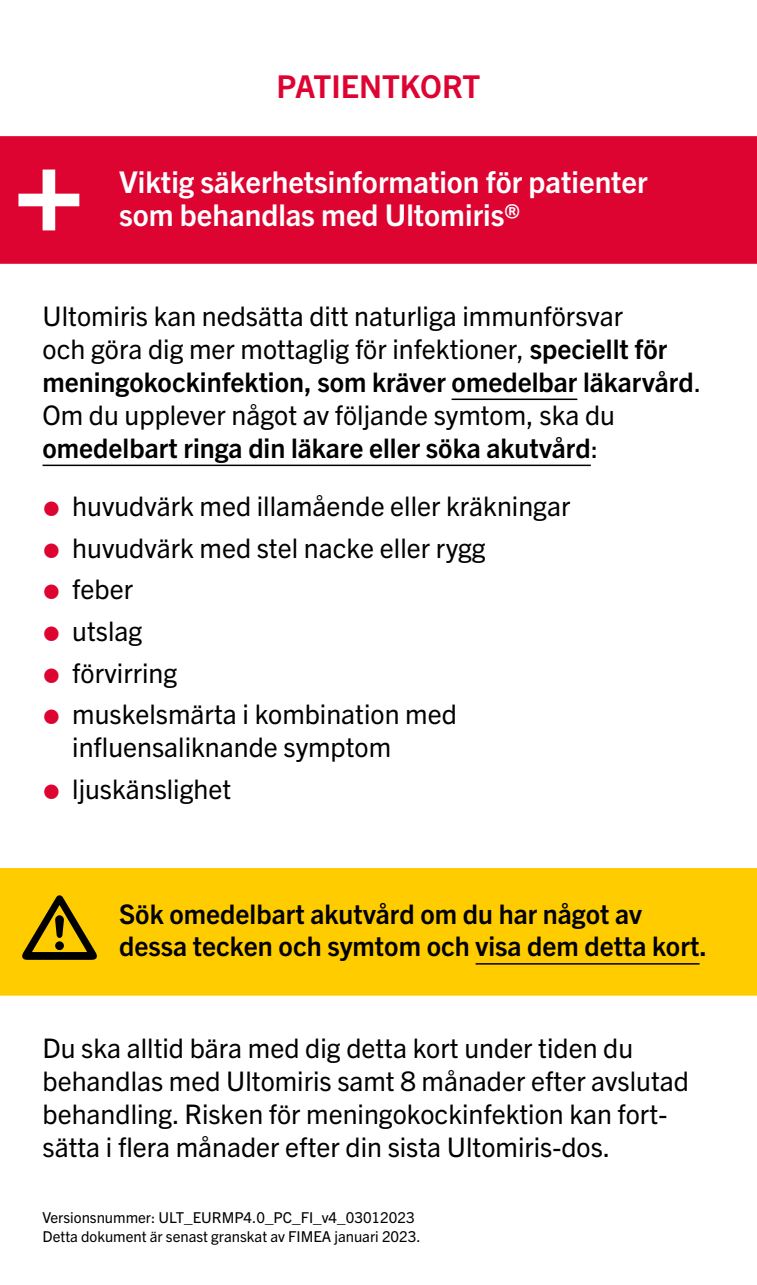
<style>
.page{position:relative;width:757px;height:1285px;background:#fff}
.page>*{position:absolute;margin:0;border:0;box-sizing:border-box;transform-origin:0 0}
.t1{font:700 31.5px "Trade Gothic Next LT Pro";color:#dd0432}
.t2{font:700 30px/33px "Trade Gothic Next LT Pro";color:#fff}
.t3{font:27px/33px "Trade Gothic Next LT Pro";color:#000}
.t4{font:700 27px/32.4px "Trade Gothic Next LT Pro";color:#000}
.t5{font:15px/19.5px "Trade Gothic Next LT Pro";color:#000}
.s1{font-weight:700}
.s2{color:#dd0432}
</style>
<div class="page">
<hr style="left:452px;top:398px;width:125px;height:2px;background:#000">
<hr style="left:43px;top:464px;width:548px;height:2px;background:#000">
<div style="left:0;top:136px;width:757px;height:128px;background:#dd0432"></div>
<svg style="left:18px;top:169px;width:61px;height:61px"></svg>
<div style="left:0;top:868px;width:757px;height:127px;background:#fc0"></div>
<svg style="left:22px;top:895px;width:75px;height:64px;background:#a80"></svg>
<hr style="left:476px;top:962px;width:223px;height:2px;background:#000">
<p class="t1" style="left:277px;top:65px;width:205px">PATIENTKORT</p>
<p class="t2" style="left:119px;top:163px;width:530px">Viktig säkerhetsinformation för patienter som behandlas med Ultomiris®</p>
<p class="t3" style="left:43px;top:297px;width:660px">Ultomiris kan nedsätta ditt naturliga immunförsvar<br>och göra dig mer mottaglig för infektioner, <span class="s1">speciellt för meningokockinfektion, som kräver omedelbar läkarvård</span>.<br>Om du upplever något av följande symtom, ska du <span class="s1">omedelbart ringa din läkare eller söka akutvård</span>:</p>
<p class="t3" style="left:43px;top:488px;width:529px"><span class="s2">●</span> huvudvärk med illamående eller kräkningar</p>
<p class="t3" style="left:43px;top:529px;width:445px"><span class="s2">●</span> huvudvärk med stel nacke eller rygg</p>
<p class="t3" style="left:43px;top:571px;width:92px"><span class="s2">●</span> feber</p>
<p class="t3" style="left:43px;top:612px;width:101px"><span class="s2">●</span> utslag</p>
<p class="t3" style="left:43px;top:654px;width:136px"><span class="s2">●</span> förvirring</p>
<p class="t3" style="left:72px;top:695px;width:386px;text-indent:-30px"><span class="s2">●</span> muskelsmärta i kombination med influensaliknande symptom</p>
<p class="t3" style="left:43px;top:770px;width:190px"><span class="s2">●</span> ljuskänslighet</p>
<p class="t4" style="left:119px;top:895px;width:589px">Sök omedelbart akutvård om du har något av dessa tecken och symtom och visa dem detta kort.</p>
<p class="t3" style="left:43px;top:1029px;width:648px">Du ska alltid bära med dig detta kort under tiden du behandlas med Ultomiris samt 8 månader efter avslutad behandling. Risken för meningokockinfektion kan fort&shy;sätta i flera månader efter din sista Ultomiris-dos.</p>
<p class="t5" style="left:43px;top:1206px;width:380px">Versionsnummer: ULT_EURMP4.0_PC_FI_v4_03012023<br>Detta dokument är senast granskat av FIMEA januari 2023.</p>
</div>
